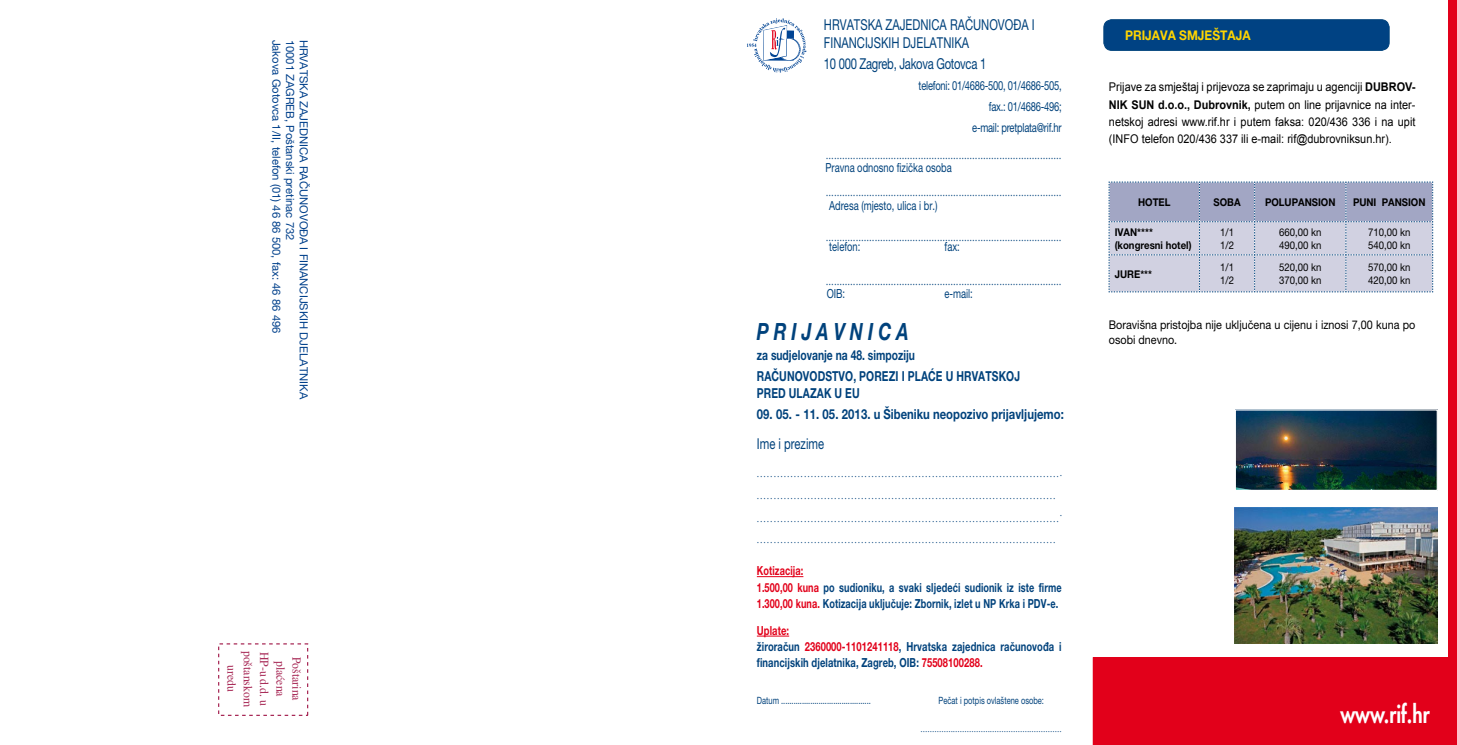
<style>
.page{position:relative;width:1457px;height:745px;background:#fff}
.page>*{position:absolute;margin:0;border:0;box-sizing:border-box;transform-origin:0 0}
.t1{font:italic 700 23.75px "Helvetica New X";color:#00427c;scale:.75 1}
.t2{font:800 23.75px "Futura HRX";color:#fff;scale:.8 1}
.t3{font:15px/21px "Helvetica New X";letter-spacing:-.025em;color:#00427c;text-align:center;scale:.75 1}
.t4{font:15px "Helvetica New X";color:#00427c;scale:.75 1}
.t5{font:700 13.75px/21px "Helvetica New X";color:#00427c;scale:.75 1}
.t6{font:700 13.75px "Helvetica New X";color:#00427c;scale:.82 1}
.t7{font:700 13.38px "Helvetica New X";color:#ffd500;scale:.9 1}
.t8{font:12.5px "Futura HRX";color:#00427c;scale:.75 1}
.t9{font:700 12.5px/16.2px "Helvetica New X";letter-spacing:.01em;color:#00427c;scale:.73 1}
.t10{font:700 12.5px/16.2px "Helvetica New X";letter-spacing:.01em;color:#00427c;scale:.75 1}
.t11{font:12.5px/21px "Helvetica New X";letter-spacing:-.025em;color:#00427c;text-align:right;scale:.75 1}
.t12{font:12.5px "Helvetica New X";color:#00427c;scale:.75 1}
.t13{font:12.5px/16.2px "Times X";color:#a82a57;text-align:center;scale:.94 1}
.t14{font:12px/17.4px "Arial";color:#000;text-align:justify;scale:.91 1}
.t15{font:12px/15.4px "Helvetica New X";color:#000;scale:.9 1}
.t16{font:11.25px/22.5px "Futura HRX";color:#00427c;scale:.75 1}
.t17{font:11.25px "Helvetica New X";color:#00408b}
.t18{font:10.62px/12.8px "Helvetica New X";color:#000;scale:.9 1}
.t19{font:700 10.62px/12.8px "Helvetica New X";color:#000;scale:.9 1}
.t20{font:10px "Helvetica New X";color:#00427c;scale:.75 1}
.t21{font:10px "Futura HRX";color:#00427c;scale:.8 1}
.s1{color:#e2001a}
.s2{font-weight:700}
</style>
<div class="page">
<div style="left:1448px;top:0;width:8px;height:744px;background:#e2001a"></div>
<div style="left:1103px;top:20px;width:285px;height:30px;background:#004283;border-radius:8px"></div>
<div style="left:1103px;top:19px;width:286px;height:32px;border:1px solid #00427c;border-radius:8px"></div>
<svg style="left:1108px;top:182px;width:325px;height:110px"></svg>
<svg style="left:747px;top:18px;width:59px;height:54px"></svg>
<hr style="left:756px;top:576px;width:47px;height:1px;background:#e2001a">
<hr style="left:756px;top:635px;width:33px;height:1px;background:#e2001a">
<img style="left:1236px;top:411px;width:199px;height:77px">
<img style="left:1234px;top:507px;width:203px;height:136px">
<div style="left:1092px;top:657px;width:356px;height:87px;background:#e2001a"></div>
<p class="t17" style="left:283px;top:39px;width:295px;rotate:90deg">Jakova Gotovca 1/II, telefon (01) 46 86 500, fax: 46 86 496</p>
<p class="t17" style="left:297px;top:39px;width:202px;rotate:90deg">10001 ZAGREB, Poπtanski pretinac 732</p>
<p class="t17" style="left:311px;top:39px;width:361px;rotate:90deg">HRVATSKA ZAJEDNICA RA»UNOVO–A I FINANCIJSKIH DJELATNIKA</p>
<p class="t13" style="left:256px;top:650px;width:61px;rotate:90deg">poštanskom</p>
<p class="t13" style="left:272px;top:651px;width:59px;rotate:90deg">HP-u d.d. u</p>
<p class="t13" style="left:305px;top:656px;width:48px;rotate:90deg">Poπtarina plaÊena</p>
<p class="t13" style="left:240px;top:665px;width:30px;rotate:90deg">uredu</p>
<h2 class="t3" style="left:824px;top:14px;width:22px">Hrvatska</h2>
<h2 class="t3" style="left:885px;top:14px;width:11px">zajednica</h2>
<h2 class="t3" style="left:950px;top:14px;width:43px">računovo</h2>
<h2 class="t3" style="left:1013px;top:14px;width:27px">đa i</h2>
<h2 class="t3" style="left:824px;top:32px;width:10px">financijskih</h2>
<h2 class="t3" style="left:824px;top:32px;width:218px">djelatnika<br>10 000 Zagreb, Jakova Gotovca 1</h2>
<p class="t11" style="left:918px;top:75px;width:192px">telefoni: 01/4686-500, 01/4686-505, fax.: 01/4686-496;<br>e-mail: pretplata@rif.hr</p>
<p class="t8" style="left:825px;top:146px;width:316px">.......................................................................................</p>
<p class="t12" style="left:825px;top:160px;width:170px">pravna odnosno fizička osoba</p>
<p class="t8" style="left:825px;top:183px;width:316px">.......................................................................................</p>
<p class="t12" style="left:829px;top:198px;width:146px">Adresa (mjesto, ulica i br.)</p>
<p class="t8" style="left:825px;top:228px;width:316px">.......................................................................................</p>
<p class="t12" style="left:829px;top:239px;width:43px">telefon:</p>
<p class="t12" style="left:944px;top:239px;width:22px">fax:</p>
<p class="t8" style="left:825px;top:272px;width:316px">.......................................................................................</p>
<p class="t12" style="left:826px;top:286px;width:26px">OIB:</p>
<p class="t12" style="left:944px;top:286px;width:39px">e-mail:</p>
<h1 class="t1" style="left:756px;top:316px;width:204px">P R I J A V N I C A</h1>
<p class="t5" style="left:756px;top:344px;width:352px">za sudjelovanje na 48. simpoziju<br>RAČUNOVODSTVO, POREZI I PLAĆE U HRVATSKOJ</p>
<p class="t5" style="left:756px;top:382px;width:139px">PRED ULAZAK U EU</p>
<p class="t6" style="left:756px;top:405px;width:376px">09. 05. - 11. 05. 2013. u Šibeniku neopozivo prijavljujemo:</p>
<h2 class="t4" style="left:756px;top:435px;width:91px">Ime i prezime</h2>
<p class="t16" style="left:756px;top:461px;width:409px">........................................................................................... ......................................................................................... ..........................................................................................</p>
<p class="t16" style="left:1059px;top:500px;width:5px">.</p>
<p class="t16" style="left:756px;top:527px;width:400px">.........................................................................................</p>
<p class="t9" style="left:756px;top:562px;width:419px"><span class="s1">Kotizacija:<br>1.500,00 kuna</span> po sudioniku, a svaki sljedeći sudionik iz iste firme<br><span class="s1">1.300,00 kuna.</span> Kotizacija uključuje: Zbornik, izlet u NP Krka i PDV-e.</p>
<p class="t10" style="left:756px;top:621px;width:408px"><span class="s1">Uplate:<br></span>žiroračun <span class="s1">2360000-1101241118</span>, Hrvatska zajednica računovođa i financijskih djelatnika, Zagreb, OIB: <span class="s1">75508100288.</span></p>
<p class="t20" style="left:756px;top:693px;width:153px">Datum ...........................................</p>
<p class="t20" style="left:938px;top:693px;width:142px">Pečat i potpis ovlaštene osobe:</p>
<p class="t21" style="left:920px;top:721px;width:178px">.............................................................</p>
<p class="t7" style="left:1125px;top:27px;width:141px">PRIJAVA SMJEŠTAJA</p>
<p class="t14" style="left:1108px;top:78px;width:338px">Prijave za smještaj i prijevoza se zaprimaju u agenciji <span class="s2">DUBROV-NIK SUN d.o.o., Dubrovnik,</span> putem on line prijavnice na inter&shy;netskoj adresi www.rif.hr i putem faksa: 020/436 336 i na upit (INFO telefon 020/436 337 ili e-mail: rif@dubrovniksun.hr).</p>
<p class="t19" style="left:1138px;top:195px;width:37px">HOTEL</p>
<p class="t19" style="left:1213px;top:195px;width:32px">SOBA</p>
<p class="t19" style="left:1264px;top:195px;width:80px">POLUPANSION</p>
<p class="t19" style="left:1352px;top:195px;width:82px">PUNI PANSION</p>
<p class="t19" style="left:1114px;top:225px;width:87px">IVAN**** (kongresni hotel)</p>
<p class="t18" style="left:1220px;top:226px;width:17px">1/1<br>1/2</p>
<p class="t18" style="left:1278px;top:226px;width:49px">660,00 kn<br>490,00 kn</p>
<p class="t18" style="left:1367px;top:226px;width:49px">710,00 kn<br>540,00 kn</p>
<p class="t19" style="left:1114px;top:267px;width:43px">JURE***</p>
<p class="t18" style="left:1220px;top:261px;width:17px">1/1<br>1/2</p>
<p class="t18" style="left:1278px;top:261px;width:49px">520,00 kn<br>370,00 kn</p>
<p class="t18" style="left:1367px;top:261px;width:49px">570,00 kn<br>420,00 kn</p>
<p class="t15" style="left:1108px;top:316px;width:342px">Boravišna pristojba nije uključena u cijenu i iznosi 7,00 kuna po osobi dnevno.</p>
<h1 class="t2" style="left:1340px;top:698px;width:113px">www.rif.hr</h1>
</div>
